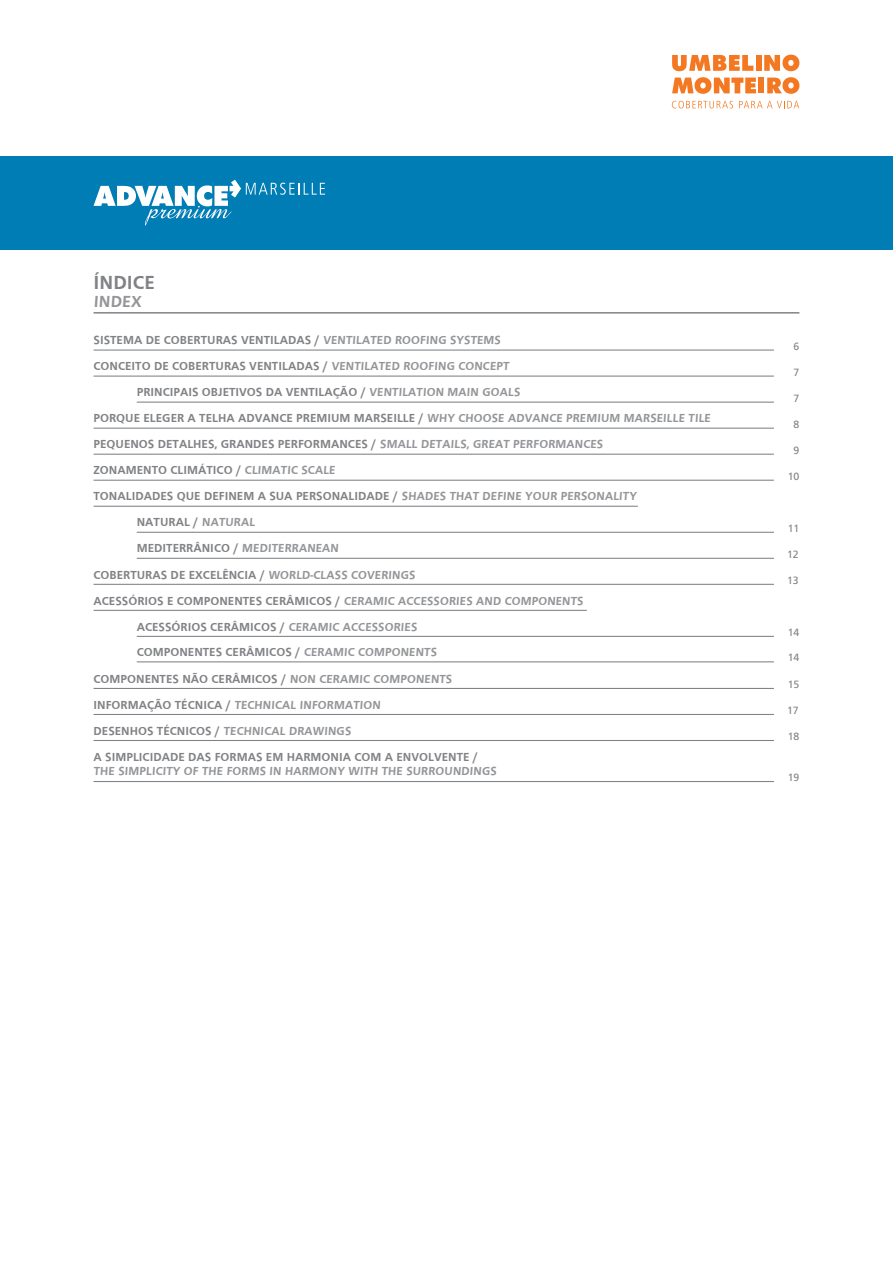
<style>
.page{position:relative;width:893px;height:1263px;background:#fff}
.page>*{position:absolute;margin:0;border:0;box-sizing:border-box;transform-origin:0 0}
.t1{font:700 19.5px "Frutiger";color:#808285}
.t2{font:700 16.5px "Frutiger";color:#939598}
.t3{font:700 12px/26.1px "Frutiger";color:#808285}
.t4{font:700 12px "Frutiger";color:#939598}
.t5{font:10.5px "Frutiger";color:#808285}
.s1{color:#939598}
</style>
<div class="page">
<div style="left:0;top:156px;width:893px;height:93px;background:#007db5"></div>
<svg style="left:672px;top:55px;width:81px;height:16px"></svg>
<div style="left:756px;top:55px;width:6px;height:16px;background:#f47721"></div>
<svg style="left:764px;top:55px;width:35px;height:16px"></svg>
<svg style="left:672px;top:77px;width:84px;height:17px"></svg>
<div style="left:758px;top:78px;width:6px;height:15px;background:#f47721"></div>
<svg style="left:767px;top:77px;width:32px;height:17px"></svg>
<svg style="left:672px;top:101px;width:61px;height:7px"></svg>
<svg style="left:739px;top:101px;width:60px;height:7px"></svg>
<svg style="left:94px;top:180px;width:231px;height:46px"></svg>
<hr style="left:94px;top:312px;width:705px;height:2px;background:#808285">
<hr style="left:137px;top:402px;width:637px;height:1px;background:#808285">
<hr style="left:137px;top:532px;width:637px;height:1px;background:#808285">
<hr style="left:137px;top:558px;width:637px;height:1px;background:#808285">
<hr style="left:94px;top:349px;width:680px;height:2px;background:#808285">
<hr style="left:94px;top:376px;width:680px;height:1px;background:#808285">
<hr style="left:94px;top:428px;width:680px;height:1px;background:#808285">
<hr style="left:94px;top:454px;width:680px;height:1px;background:#808285">
<hr style="left:94px;top:480px;width:680px;height:1px;background:#808285">
<hr style="left:94px;top:584px;width:680px;height:1px;background:#808285">
<hr style="left:94px;top:688px;width:680px;height:1px;background:#808285">
<hr style="left:94px;top:714px;width:680px;height:1px;background:#808285">
<hr style="left:94px;top:740px;width:680px;height:1px;background:#808285">
<hr style="left:94px;top:781px;width:680px;height:1px;background:#808285">
<hr style="left:94px;top:506px;width:544px;height:1px;background:#808285">
<hr style="left:137px;top:636px;width:637px;height:1px;background:#808285">
<hr style="left:137px;top:661px;width:637px;height:1px;background:#808285">
<hr style="left:94px;top:610px;width:493px;height:1px;background:#808285">
<h1 class="t1" style="left:94px;top:271px;width:63px">ÍNDICE</h1>
<h2 class="t2" style="left:94px;top:292px;width:51px">INDEX</h2>
<p class="t3" style="left:94px;top:327px;width:410px">SISTEMA DE COBERTURAS VENTILADAS / <span class="s1">VENTILATED ROOFING SYSTEMS</span></p>
<p class="t5" style="left:794px;top:340px;width:7px">6</p>
<p class="t3" style="left:94px;top:353px;width:418px">CONCEITO DE COBERTURAS VENTILADAS / <span class="s1">VENTILATED ROOFING CONCEPT</span></p>
<p class="t5" style="left:794px;top:366px;width:7px">7</p>
<p class="t5" style="left:794px;top:392px;width:7px">7</p>
<p class="t5" style="left:794px;top:418px;width:7px">8</p>
<p class="t5" style="left:794px;top:444px;width:7px">9</p>
<p class="t5" style="left:788px;top:470px;width:13px">10</p>
<p class="t3" style="left:137px;top:379px;width:386px">PRINCIPAIS OBJETIVOS DA VENTILAÇÃO / <span class="s1">VENTILATION MAIN GOALS</span></p>
<p class="t3" style="left:94px;top:405px;width:620px">PORQUE ELEGER A TELHA ADVANCE PREMIUM MARSEILLE / <span class="s1">WHY CHOOSE ADVANCE PREMIUM MARSEILLE TILE<br></span>PEQUENOS DETALHES, GRANDES PERFORMANCES / <span class="s1">SMALL DETAILS, GREAT PERFORMANCES<br></span>ZONAMENTO CLIMÁTICO / <span class="s1">CLIMATIC SCALE</span></p>
<p class="t3" style="left:94px;top:483px;width:546px">TONALIDADES QUE DEFINEM A SUA PERSONALIDADE / <span class="s1">SHADES THAT DEFINE YOUR PERSONALITY</span></p>
<p class="t3" style="left:137px;top:509px;width:204px">NATURAL / <span class="s1">NATURAL<br></span>MEDITERRÂNICO / <span class="s1">MEDITERRANEAN</span></p>
<p class="t3" style="left:94px;top:561px;width:324px">COBERTURAS DE EXCELÊNCIA / <span class="s1">WORLD-CLASS COVERINGS</span></p>
<p class="t3" style="left:137px;top:587px;width:449px;text-indent:-43px">ACESSÓRIOS E COMPONENTES CERÂMICOS / <span class="s1">CERAMIC ACCESSORIES AND COMPONENTS<br></span>ACESSÓRIOS CERÂMICOS / <span class="s1">CERAMIC ACCESSORIES<br></span>COMPONENTES CERÂMICOS / <span class="s1">CERAMIC COMPONENTS</span></p>
<p class="t3" style="left:94px;top:665px;width:386px">COMPONENTES NÃO CERÂMICOS / <span class="s1">NON CERAMIC COMPONENTS </span>INFORMAÇÃO TÉCNICA / <span class="s1">TECHNICAL INFORMATION<br></span>DESENHOS TÉCNICOS / <span class="s1">TECHNICAL DRAWINGS<br></span>A SIMPLICIDADE DAS FORMAS EM HARMONIA COM A ENVOLVENTE /</p>
<p class="t4" style="left:94px;top:764px;width:406px">THE SIMPLICITY OF THE FORMS IN HARMONY WITH THE SURROUNDINGS</p>
<p class="t5" style="left:788px;top:522px;width:13px">11</p>
<p class="t5" style="left:787px;top:548px;width:13px">12</p>
<p class="t5" style="left:787px;top:574px;width:13px">13</p>
<p class="t5" style="left:788px;top:626px;width:13px">14</p>
<p class="t5" style="left:788px;top:651px;width:13px">14</p>
<p class="t5" style="left:788px;top:678px;width:13px">15</p>
<p class="t5" style="left:787px;top:704px;width:13px">17</p>
<p class="t5" style="left:788px;top:730px;width:13px">18</p>
<p class="t5" style="left:788px;top:771px;width:13px">19</p>
</div>
